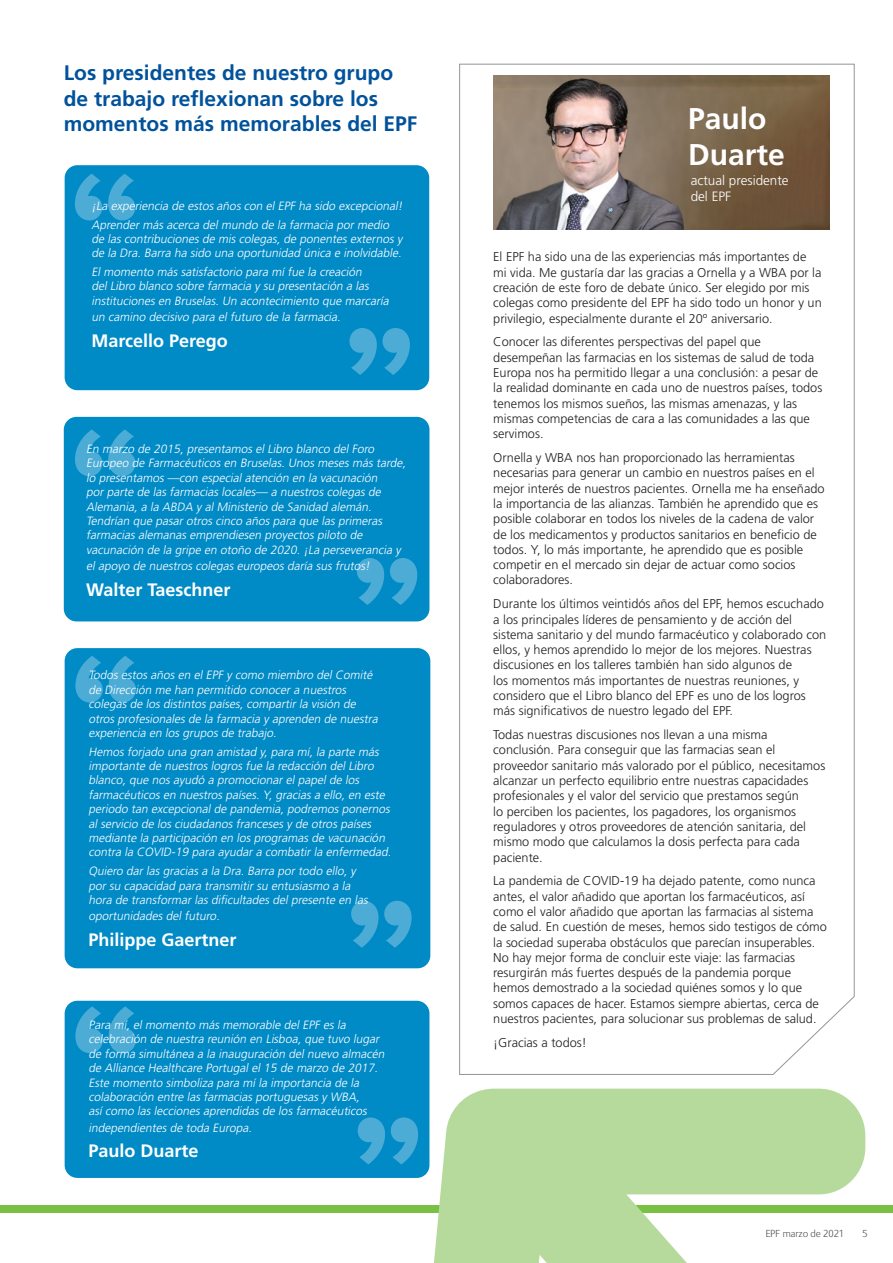
<style>
.page{position:relative;width:893px;height:1263px;background:#fff}
.page>*{position:absolute;margin:0;border:0;box-sizing:border-box;transform-origin:0 0}
.t1{font:700 163.05px "Proxima Nova";color:#fff}
._9_on_11_light{font:700 30px/36px "Frutiger LT Std";color:#fff}
._9_on_11_light-2{font:700 21px/25.2px "Frutiger LT Std";color:#01529b}
._9_on_11_light-3{font:700 18px "Frutiger LT Std";color:#fff}
._9_on_11_light-4{font:300 13.5px/16.2px "Frutiger LT Std";color:#fff}
._9_on_11_light-5{font:300 12.75px/15.3px "Frutiger LT Std";color:#231f20}
._9_on_11_light-6{font:italic 300 12px/14.4px "Frutiger LT Std";color:#fff}
.t2{font:300 10.5px "FS Ingrid";color:#57585a}
</style>
<div class="page">
<div style="left:0;top:1205px;width:893px;height:8px;background:#79c142"></div>
<div style="left:65px;top:1001px;width:364px;height:177px;background:#008ac6;border-radius:13px"></div>
<div style="left:65px;top:648px;width:365px;height:320px;background:#008ac6;border-radius:13px"></div>
<div style="left:65px;top:165px;width:364px;height:225px;background:#008ac6;border-radius:13px"></div>
<div style="left:64px;top:417px;width:365px;height:204px;background:#008ac6;border-radius:13px"></div>
<svg style="left:459px;top:63px;width:396px;height:1012px"></svg>
<svg style="left:414px;top:1089px;width:452px;height:174px;fill:#b6da9b"></svg>
<img style="left:493px;top:76px;width:336px;height:153px">
<p class="_9_on_11_light-2" style="left:64px;top:61px;width:355px">Los presidentes de nuestro grupo de trabajo reflexionan sobre los momentos más memorables del EPF</p>
<h1 class="t1" style="left:68px;top:108px;width:76px">“</h1>
<p class="_9_on_11_light-6" style="left:92px;top:199px;width:315px">¡La experiencia de estos años con el EPF ha sido excepcional!</p>
<p class="_9_on_11_light-6" style="left:92px;top:217px;width:315px">Aprender más acerca del mundo de la farmacia por medio de las contribuciones de mis colegas, de ponentes externos y de la Dra. Barra ha sido una oportunidad única e inolvidable.</p>
<p class="_9_on_11_light-6" style="left:92px;top:265px;width:301px">El momento más satisfactorio para mí fue la creación<br>del Libro blanco sobre farmacia y su presentación a las instituciones en Bruselas. Un acontecimiento que marcaría</p>
<p class="_9_on_11_light-6" style="left:92px;top:310px;width:253px">un camino decisivo para el futuro de la farmacia.</p>
<p class="_9_on_11_light-3" style="left:92px;top:330px;width:138px">Marcello Perego</p>
<h1 class="t1" style="left:342px;top:262px;width:76px">”</h1>
<h1 class="t1" style="left:68px;top:364px;width:76px">“</h1>
<p class="_9_on_11_light-6" style="left:86px;top:442px;width:324px">En marzo de 2015, presentamos el Libro blanco del Foro Europeo de Farmacéuticos en Bruselas. Unos meses más tarde, lo presentamos —con especial atención en la vacunación<br>por parte de las farmacias locales— a nuestros colegas de Alemania, a la ABDA y al Ministerio de Sanidad alemán.<br>Tendrían que pasar otros cinco años para que las primeras farmacias alemanas emprendiesen proyectos piloto de vacunación de la gripe en otoño de 2020. ¡La perseverancia y</p>
<p class="_9_on_11_light-6" style="left:86px;top:559px;width:288px">el apoyo de nuestros colegas europeos daría sus frutos!</p>
<p class="_9_on_11_light-3" style="left:86px;top:579px;width:146px">Walter Taeschner</p>
<h1 class="t1" style="left:349px;top:492px;width:76px">”</h1>
<h1 class="t1" style="left:69px;top:590px;width:76px">“</h1>
<p class="_9_on_11_light-6" style="left:88px;top:668px;width:293px">Todos estos años en el EPF y como miembro del Comité de Dirección me han permitido conocer a nuestros colegas de los distintos países, compartir la visión de otros profesionales de la farmacia y aprenden de nuestra experiencia en los grupos de trabajo.</p>
<p class="_9_on_11_light-6" style="left:88px;top:744px;width:306px">Hemos forjado una gran amistad y, para mí, la parte más importante de nuestros logros fue la redacción del Libro blanco, que nos ayudó a promocionar el papel de los farmacéuticos en nuestros países. Y, gracias a ello, en este periodo tan excepcional de pandemia, podremos ponernos al servicio de los ciudadanos franceses y de otros países mediante la participación en los programas de vacunación contra la COVID-19 para ayudar a combatir la enfermedad.</p>
<p class="_9_on_11_light-6" style="left:88px;top:864px;width:283px">Quiero dar las gracias a la Dra. Barra por todo ello, y por su capacidad para transmitir su entusiasmo a la hora de transformar las dificultades del presente en las</p>
<p class="_9_on_11_light-6" style="left:88px;top:909px;width:135px">oportunidades del futuro.</p>
<p class="_9_on_11_light-3" style="left:88px;top:929px;width:150px">Philippe Gaertner</p>
<h1 class="t1" style="left:343px;top:835px;width:76px">”</h1>
<h1 class="t1" style="left:69px;top:941px;width:76px">“</h1>
<p class="_9_on_11_light-6" style="left:88px;top:1018px;width:300px">Para mí, el momento más memorable del EPF es la celebración de nuestra reunión en Lisboa, que tuvo lugar de forma simultánea a la inauguración del nuevo almacén de Alliance Healthcare Portugal el 15 de marzo de 2017.<br>Este momento simboliza para mí la importancia de la colaboración entre las farmacias portuguesas y WBA,<br>así como las lecciones aprendidas de los farmacéuticos</p>
<p class="_9_on_11_light-6" style="left:88px;top:1120px;width:167px">independientes de toda Europa.</p>
<p class="_9_on_11_light-3" style="left:88px;top:1140px;width:112px">Paulo Duarte</p>
<h1 class="t1" style="left:350px;top:1052px;width:76px">”</h1>
<p class="_9_on_11_light" style="left:688px;top:100px;width:98px">Paulo<br>Duarte</p>
<p class="_9_on_11_light-4" style="left:691px;top:172px;width:100px">actual presidente del EPF</p>
<p class="_9_on_11_light-5" style="left:493px;top:249px;width:330px">El EPF ha sido una de las experiencias más importantes de mi vida. Me gustaría dar las gracias a Ornella y a WBA por la creación de este foro de debate único. Ser elegido por mis colegas como presidente del EPF ha sido todo un honor y un privilegio, especialmente durante el 20º aniversario.</p>
<p class="_9_on_11_light-5" style="left:493px;top:334px;width:331px">Conocer las diferentes perspectivas del papel que desempeñan las farmacias en los sistemas de salud de toda Europa nos ha permitido llegar a una conclusión: a pesar de la realidad dominante en cada uno de nuestros países, todos tenemos los mismos sueños, las mismas amenazas, y las mismas competencias de cara a las comunidades a las que servimos.</p>
<p class="_9_on_11_light-5" style="left:493px;top:450px;width:333px">Ornella y WBA nos han proporcionado las herramientas necesarias para generar un cambio en nuestros países en el mejor interés de nuestros pacientes. Ornella me ha enseñado la importancia de las alianzas. También he aprendido que es posible colaborar en todos los niveles de la cadena de valor de los medicamentos y productos sanitarios en beneficio de todos. Y, lo más importante, he aprendido que es posible competir en el mercado sin dejar de actuar como socios colaboradores.</p>
<p class="_9_on_11_light-5" style="left:493px;top:596px;width:334px">Durante los últimos veintidós años del EPF, hemos escuchado a los principales líderes de pensamiento y de acción del sistema sanitario y del mundo farmacéutico y colaborado con ellos, y hemos aprendido lo mejor de los mejores. Nuestras discusiones en los talleres también han sido algunos de<br>los momentos más importantes de nuestras reuniones, y considero que el Libro blanco del EPF es uno de los logros más significativos de nuestro legado del EPF.</p>
<p class="_9_on_11_light-5" style="left:493px;top:727px;width:334px">Todas nuestras discusiones nos llevan a una misma conclusión. Para conseguir que las farmacias sean el proveedor sanitario más valorado por el público, necesitamos alcanzar un perfecto equilibrio entre nuestras capacidades profesionales y el valor del servicio que prestamos según<br>lo perciben los pacientes, los pagadores, los organismos reguladores y otros proveedores de atención sanitaria, del mismo modo que calculamos la dosis perfecta para cada paciente.</p>
<p class="_9_on_11_light-5" style="left:493px;top:873px;width:335px">La pandemia de COVID-19 ha dejado patente, como nunca antes, el valor añadido que aportan los farmacéuticos, así como el valor añadido que aportan las farmacias al sistema de salud. En cuestión de meses, hemos sido testigos de cómo la sociedad superaba obstáculos que parecían insuperables.<br>No hay mejor forma de concluir este viaje: las farmacias resurgirán más fuertes después de la pandemia porque hemos demostrado a la sociedad quiénes somos y lo que somos capaces de hacer. Estamos siempre abiertas, cerca de nuestros pacientes, para solucionar sus problemas de salud.</p>
<p class="_9_on_11_light-5" style="left:493px;top:1035px;width:95px">¡Gracias a todos!</p>
<p class="t2" style="left:766px;top:1228px;width:80px">EPF marzo de 2021</p>
<p class="t2" style="left:862px;top:1228px;width:7px">5</p>
</div>
